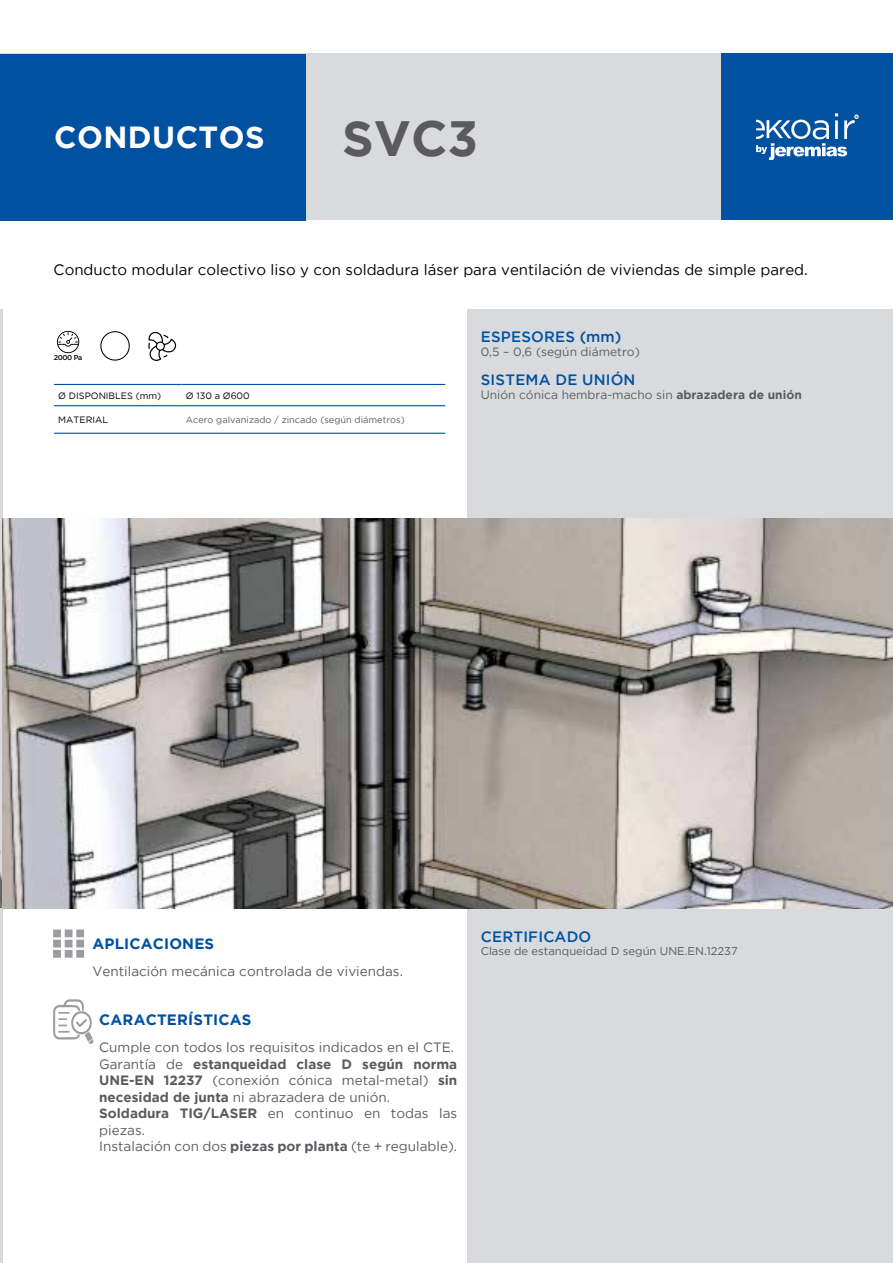
<style>
.page{position:relative;width:893px;height:1263px;background:#fff}
.page>*{position:absolute;margin:0;border:0;box-sizing:border-box;transform-origin:0 0}
.t1{font:700 49.5px "Gotham";color:#5b5b5f}
.t2{font:700 30.45px "Gotham";letter-spacing:.015em;color:#fff}
.t3{font:15px "Gotham";color:#000}
.t4{font:500 15px "Gotham";letter-spacing:.015em;color:#0051a0}
.t5{font:700 15px "Gotham";letter-spacing:.015em;color:#0051a0}
.t6{font:13.5px/16.5px "Gotham";color:#5b5b5f}
.t7{font:12px "Gotham";color:#5b5b5f}
.t8{font:11.25px "Gotham";color:#5b5b5f}
.t9{font:9.15px "Gotham";color:#5b5b5f}
.t10{font:9.15px "Gotham";color:#000}
.t11{font:500 7.05px "Gotham";letter-spacing:-.05em;color:#000}
.s1{font-weight:700}
</style>
<div class="page">
<hr style="left:0;top:310px;width:3px;height:953px;background:#d8dade">
<img style="left:0;top:518px;width:3px;height:389px">
<div style="left:0;top:53px;width:893px;height:167px;background:#d8dade"></div>
<div style="left:468px;top:310px;width:425px;height:953px;background:#d8dade"></div>
<svg style="left:53px;top:929px;width:8px;height:8px"></svg>
<div style="left:65px;top:929px;width:7px;height:8px;background:#9c9ba0;border:2px solid #9c9ba0"></div>
<svg style="left:76px;top:929px;width:8px;height:8px"></svg>
<div style="left:53px;top:940px;width:8px;height:7px;background:#9c9ba0;border:2px solid #9c9ba0"></div>
<div style="left:65px;top:940px;width:7px;height:7px;background:#9c9ba0"></div>
<div style="left:76px;top:940px;width:8px;height:7px;background:#9c9ba0;border:2px solid #9c9ba0"></div>
<svg style="left:53px;top:950px;width:8px;height:8px"></svg>
<div style="left:65px;top:950px;width:7px;height:8px;background:#9c9ba0;border:2px solid #9c9ba0"></div>
<svg style="left:76px;top:950px;width:8px;height:8px"></svg>
<svg style="left:53px;top:999px;width:41px;height:45px"></svg>
<img style="left:3px;top:519px;width:890px;height:389px">
<hr style="left:54px;top:384px;width:128px;height:1px;background:#0051a0">
<hr style="left:182px;top:384px;width:263px;height:1px;background:#0051a0">
<hr style="left:54px;top:405px;width:128px;height:1px;background:#0051a0">
<hr style="left:182px;top:405px;width:263px;height:1px;background:#0051a0">
<hr style="left:54px;top:433px;width:128px;height:1px;background:#0051a0">
<hr style="left:182px;top:433px;width:263px;height:1px;background:#0051a0">
<svg style="left:57px;top:331px;width:22px;height:22px"></svg>
<div style="left:100px;top:331px;width:30px;height:30px;border:1px solid #000;border-radius:50%"></div>
<svg style="left:148px;top:331px;width:29px;height:30px"></svg>
<div style="left:721px;top:53px;width:172px;height:167px;background:#0051a0"></div>
<svg style="left:756px;top:113px;width:102px;height:47px"></svg>
<div style="left:0;top:54px;width:305px;height:166px;background:#0051a0"></div>
<h2 class="t2" style="left:54px;top:117px;width:212px">CONDUCTOS</h2>
<h1 class="t1" style="left:342px;top:105px;width:138px">SVC3</h1>
<p class="t3" style="left:54px;top:260px;width:756px">Conducto modular colectivo liso y con soldadura láser para ventilación de viviendas de simple pared.</p>
<p class="t11" style="left:54px;top:353px;width:30px">2000 Pa</p>
<p class="t10" style="left:58px;top:390px;width:104px">Ø DISPONIBLES (mm)</p>
<p class="t10" style="left:186px;top:390px;width:65px">Ø 130 a Ø600</p>
<p class="t10" style="left:58px;top:414px;width:51px">MATERIAL</p>
<p class="t9" style="left:186px;top:414px;width:220px">Acero galvanizado / zincado (según diámetros)</p>
<p class="t4" style="left:481px;top:327px;width:142px">ESPESORES (mm)</p>
<p class="t7" style="left:481px;top:344px;width:161px">0,5 – 0,6 (según diámetro)</p>
<p class="t4" style="left:481px;top:370px;width:156px">SISTEMA DE UNIÓN</p>
<p class="t7" style="left:481px;top:387px;width:323px">Unión cónica hembra-macho sin <span class="s1">abrazadera de unión</span></p>
<p class="t5" style="left:92px;top:934px;width:123px">APLICACIONES</p>
<p class="t6" style="left:92px;top:963px;width:312px">Ventilación mecánica controlada de viviendas.</p>
<p class="t5" style="left:99px;top:1010px;width:154px">CARACTERÍSTICAS</p>
<p class="t6" style="left:99px;top:1039px;width:360px">Cumple con todos los requisitos indicados en el CTE.<br>Garantía de <span class="s1">estanqueidad clase D según norma UNE-EN 12237</span> (conexión cónica metal-metal) <span class="s1">sin necesidad de junta</span> ni abrazadera de unión.<br><span class="s1">Soldadura TIG/LASER</span> en continuo en todas las piezas.<br>Instalación con dos <span class="s1">piezas por planta</span> (te + regulable).</p>
<p class="t4" style="left:481px;top:926px;width:112px">CERTIFICADO</p>
<p class="t8" style="left:481px;top:944px;width:259px">Clase de estanqueidad D según UNE.EN.12237</p>
</div>
